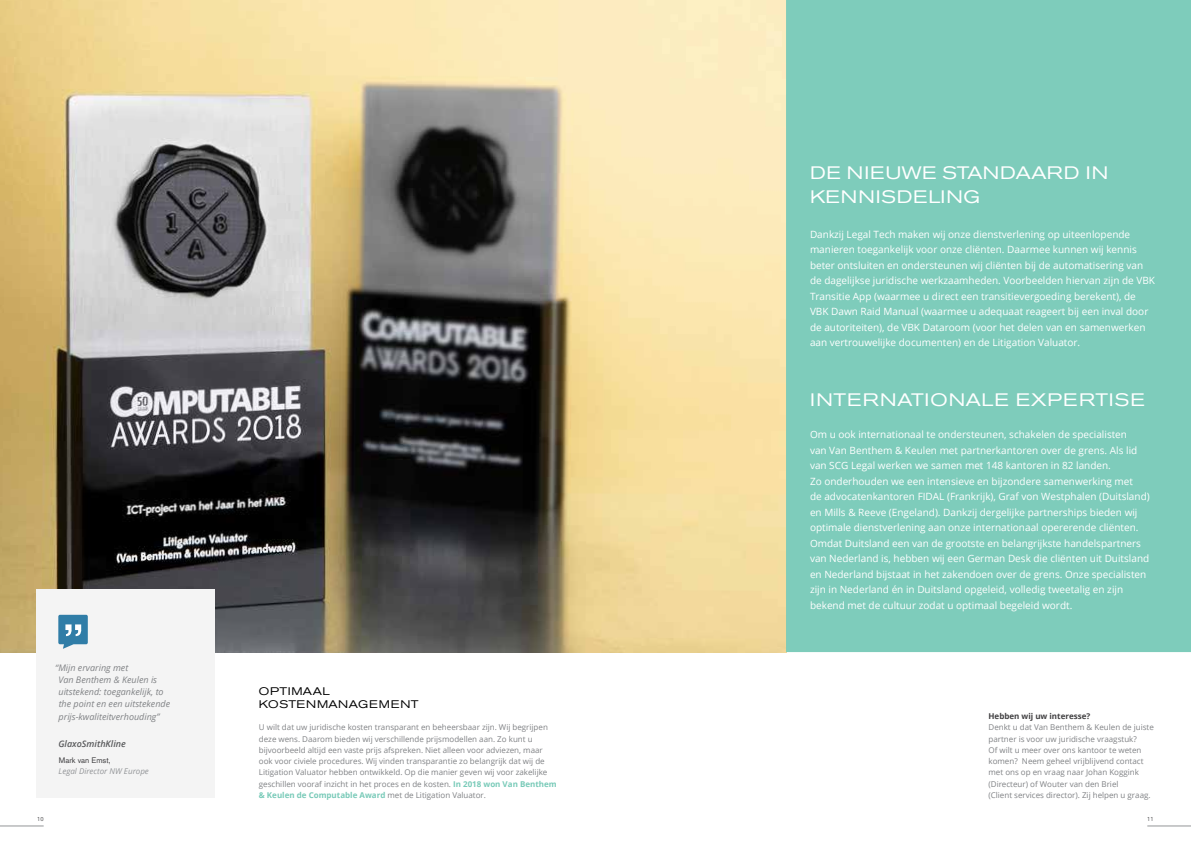
<style>
.page{position:relative;width:1191px;height:842px;background:#fff}
.page>*{position:absolute;margin:0;border:0;box-sizing:border-box;transform-origin:0 0}
.t1{font:expanded 18px/24px "Akzidenz Grotesk Std";letter-spacing:.04em;color:#fff}
.t2{font:expanded 18px "Akzidenz Grotesk Std";letter-spacing:.06em;color:#fff}
.t3{font:expanded 11px/13px "Akzidenz Grotesk Std";letter-spacing:.04em;color:#000}
.t4{font:10px/15.5px "Open Sans";color:#fff}
.t5{font:italic 9px/12.2px "Open Sans";color:#808285}
.t6{font:italic 600 9px "Open Sans";color:#58595b}
.t7{font:8px/11.2px "Open Sans";color:#808285}
.t8{font:700 8px "Open Sans";color:#414042}
.t9{font:italic 8px "Open Sans";color:#939598}
.t10{font:8px "Akzidenz Grotesk Std";color:#414042}
.t11{font:5.6px "Open Sans";color:#414042}
.s1{font-weight:700;color:#78cab8}
</style>
<div class="page">
<img style="left:0;top:0;width:786px;height:652px">
<div style="left:36px;top:589px;width:178px;height:209px;background:#f4f4f4"></div>
<svg style="left:58px;top:615px;width:30px;height:34px"></svg>
<div style="left:786px;top:0;width:405px;height:652px;background:#7eccbb"></div>
<hr style="left:1147px;top:826px;width:44px;height:1px;background:#939598">
<hr style="left:0;top:826px;width:44px;height:1px;background:#939598">
<h1 class="t1" style="left:810px;top:161px;width:300px">DE NIEUWE STANDAARD IN<br>KENNISDELING</h1>
<p class="t4" style="left:810px;top:226px;width:346px">Dankzij Legal Tech maken wij onze dienstverlening op uiteenlopende manieren toegankelijk voor onze cliënten. Daarmee kunnen wij kennis beter ontsluiten en ondersteunen wij cliënten bij de automatisering van de dagelijkse juridische werkzaamheden. Voorbeelden hiervan zijn de VBK Transitie App (waarmee u direct een transitievergoeding berekent), de VBK Dawn Raid Manual (waarmee u adequaat reageert bij een inval door de autoriteiten), de VBK Dataroom (voor het delen van en samenwerken aan vertrouwelijke documenten) en de Litigation Valuator.</p>
<h1 class="t2" style="left:810px;top:389px;width:336px">INTERNATIONALE EXPERTISE</h1>
<p class="t5" style="left:58px;top:661px;width:113px;text-indent:-3px">“Mijn ervaring met<br>Van Benthem &amp; Keulen is uitstekend: toegankelijk, to the point en een uitstekende prijs-kwaliteitverhouding”</p>
<p class="t6" style="left:58px;top:738px;width:69px">GlaxoSmithKline</p>
<p class="t10" style="left:59px;top:755px;width:53px">Mark van Emst,</p>
<p class="t9" style="left:59px;top:766px;width:92px">Legal Director NW Europe</p>
<p class="t3" style="left:259px;top:684px;width:161px">OPTIMAAL<br>KOSTENMANAGEMENT</p>
<p class="t7" style="left:259px;top:722px;width:299px">U wilt dat uw juridische kosten transparant en beheersbaar zijn. Wij begrijpen deze wens. Daarom bieden wij verschillende prijsmodellen aan. Zo kunt u bijvoorbeeld altijd een vaste prijs afspreken. Niet alleen voor adviezen, maar ook voor civiele procedures. Wij vinden transparantie zo belangrijk dat wij de Litigation Valuator hebben ontwikkeld. Op die manier geven wij voor zakelijke geschillen vooraf inzicht in het proces en de kosten. <span class="s1">In 2018 won Van Benthem &amp; Keulen de Computable Award</span> met de Litigation Valuator.</p>
<p class="t4" style="left:810px;top:427px;width:341px">Om u ook internationaal te ondersteunen, schakelen de specialisten<br>van Van Benthem &amp; Keulen met partnerkantoren over de grens. Als lid van SCG Legal werken we samen met 148 kantoren in 82 landen.<br>Zo onderhouden we een intensieve en bijzondere samenwerking met<br>de advocatenkantoren FIDAL (Frankrijk), Graf von Westphalen (Duitsland) en Mills &amp; Reeve (Engeland). Dankzij dergelijke partnerships bieden wij optimale dienstverlening aan onze internationaal opererende cliënten.<br>Omdat Duitsland een van de grootste en belangrijkste handelspartners van Nederland is, hebben wij een German Desk die cliënten uit Duitsland en Nederland bijstaat in het zakendoen over de grens. Onze specialisten zijn in Nederland én in Duitsland opgeleid, volledig tweetalig en zijn bekend met de cultuur zodat u optimaal begeleid wordt.</p>
<p class="t8" style="left:988px;top:711px;width:103px">Hebben wij uw interesse?</p>
<p class="t7" style="left:988px;top:722px;width:167px">Denkt u dat Van Benthem &amp; Keulen de juiste partner is voor uw juridische vraagstuk?<br>Of wilt u meer over ons kantoor te weten komen? Neem geheel vrijblijvend contact met ons op en vraag naar Johan Koggink (Directeur) of Wouter van den Briel<br>(Client services director). Zij helpen u graag.</p>
<p class="t11" style="left:37px;top:815px;width:8px">10</p>
<p class="t11" style="left:1147px;top:815px;width:8px">11</p>
</div>
